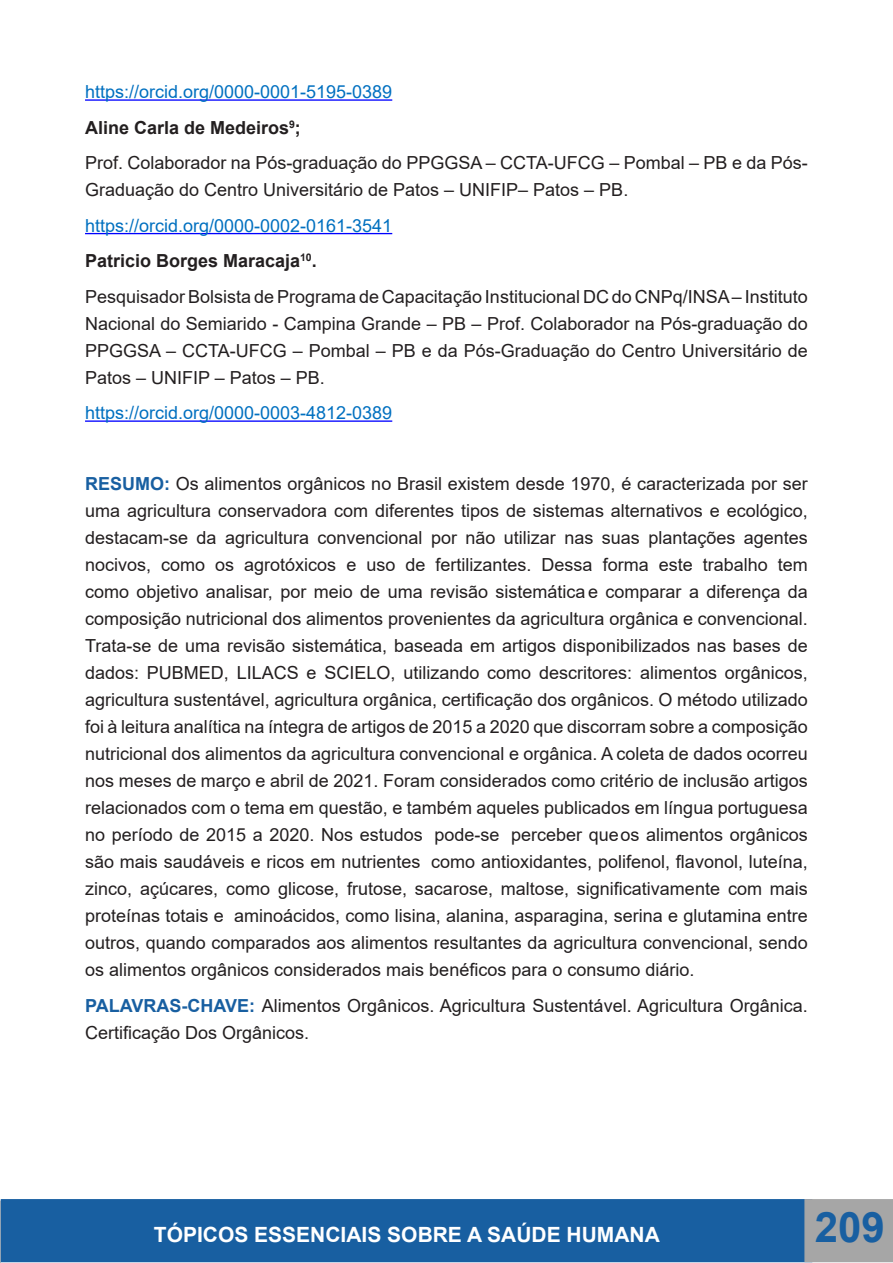
<style>
.page{position:relative;width:893px;height:1263px;background:#fff}
.page>*{position:absolute;margin:0;border:0;box-sizing:border-box;transform-origin:0 0}
.t1{font:700 42px "Arial";color:#185fa1}
.t2{font:700 21px "Arial";color:#fff}
.Corpo_de_texto{font:18px/27px "Arial";color:#231f20}
.t3{font:18px "Arial";color:#0070c0}
.t4{font:700 18px "Arial";color:#231f20}
.s1{font-weight:700;color:#185fa1}
</style>
<div class="page">
<svg style="left:0;top:1200px;width:1px;height:63px"></svg>
<div style="left:1px;top:1199px;width:811px;height:63px;background:#185fa1;border:2px solid #185fa1"></div>
<div style="left:804px;top:1199px;width:89px;height:63px;background:#a6a6a6"></div>
<hr style="left:85px;top:99px;width:307px;height:2px;background:#00f">
<hr style="left:85px;top:233px;width:307px;height:1px;background:#00f">
<hr style="left:85px;top:420px;width:307px;height:2px;background:#00f">
<p class="t3" style="left:85px;top:79px;width:309px">https://orcid.org/0000-0001-5195-0389</p>
<p class="t4" style="left:85px;top:115px;width:217px">Aline Carla de Medeiros<sup>9</sup>;</p>
<p class="Corpo_de_texto" style="left:85px;top:149px;width:724px">Prof. Colaborador na Pós-graduação do PPGGSA – CCTA-UFCG – Pombal – PB e da Pós-<br>Graduação do Centro Universitário de Patos – UNIFIP– Patos – PB.</p>
<p class="t3" style="left:85px;top:213px;width:309px">https://orcid.org/0000-0002-0161-3541</p>
<p class="t4" style="left:85px;top:248px;width:233px">Patricio Borges Maracaja<sup>10</sup>.</p>
<p class="Corpo_de_texto" style="left:85px;top:283px;width:724px;text-align:justify">Pesquisador Bolsista de Programa de Capacitação Institucional DC do CNPq/INSA – Instituto Nacional do Semiarido - Campina Grande – PB – Prof. Colaborador na Pós-graduação do PPGGSA – CCTA-UFCG – Pombal – PB e da Pós-Graduação do Centro Universitário de Patos – UNIFIP – Patos – PB.</p>
<p class="t3" style="left:85px;top:400px;width:309px">https://orcid.org/0000-0003-4812-0389</p>
<p class="Corpo_de_texto" style="left:85px;top:470px;width:724px;text-align:justify"><span class="s1">RESUMO:</span> Os alimentos orgânicos no Brasil existem desde 1970, é caracterizada por ser uma agricultura conservadora com diferentes tipos de sistemas alternativos e ecológico, destacam-se da agricultura convencional por não utilizar nas suas plantações agentes nocivos, como os agrotóxicos e uso de fertilizantes. Dessa forma este trabalho tem como objetivo analisar, por meio de uma revisão sistemática e comparar a diferença da composição nutricional dos alimentos provenientes da agricultura orgânica e convencional.<br>Trata-se de uma revisão sistemática, baseada em artigos disponibilizados nas bases de dados: PUBMED, LILACS e SCIELO, utilizando como descritores: alimentos orgânicos, agricultura sustentável, agricultura orgânica, certificação dos orgânicos. O método utilizado foi à leitura analítica na íntegra de artigos de 2015 a 2020 que discorram sobre a composição nutricional dos alimentos da agricultura convencional e orgânica. A coleta de dados ocorreu nos meses de março e abril de 2021. Foram considerados como critério de inclusão artigos relacionados com o tema em questão, e também aqueles publicados em língua portuguesa no período de 2015 a 2020. Nos estudos pode-se perceber que os alimentos orgânicos são mais saudáveis e ricos em nutrientes como antioxidantes, polifenol, flavonol, luteína, zinco, açúcares, como glicose, frutose, sacarose, maltose, significativamente com mais proteínas totais e aminoácidos, como lisina, alanina, asparagina, serina e glutamina entre outros, quando comparados aos alimentos resultantes da agricultura convencional, sendo os alimentos orgânicos considerados mais benéficos para o consumo diário.</p>
<p class="Corpo_de_texto" style="left:85px;top:992px;width:724px"><span class="s1">PALAVRAS-CHAVE:</span> Alimentos Orgânicos. Agricultura Sustentável. Agricultura Orgânica.<br>Certificação Dos Orgânicos.</p>
<p class="t2" style="left:154px;top:1220px;width:507px">TÓPICOS ESSENCIAIS SOBRE A SAÚDE HUMANA</p>
<h1 class="t1" style="left:815px;top:1198px;width:72px">209</h1>
</div>
